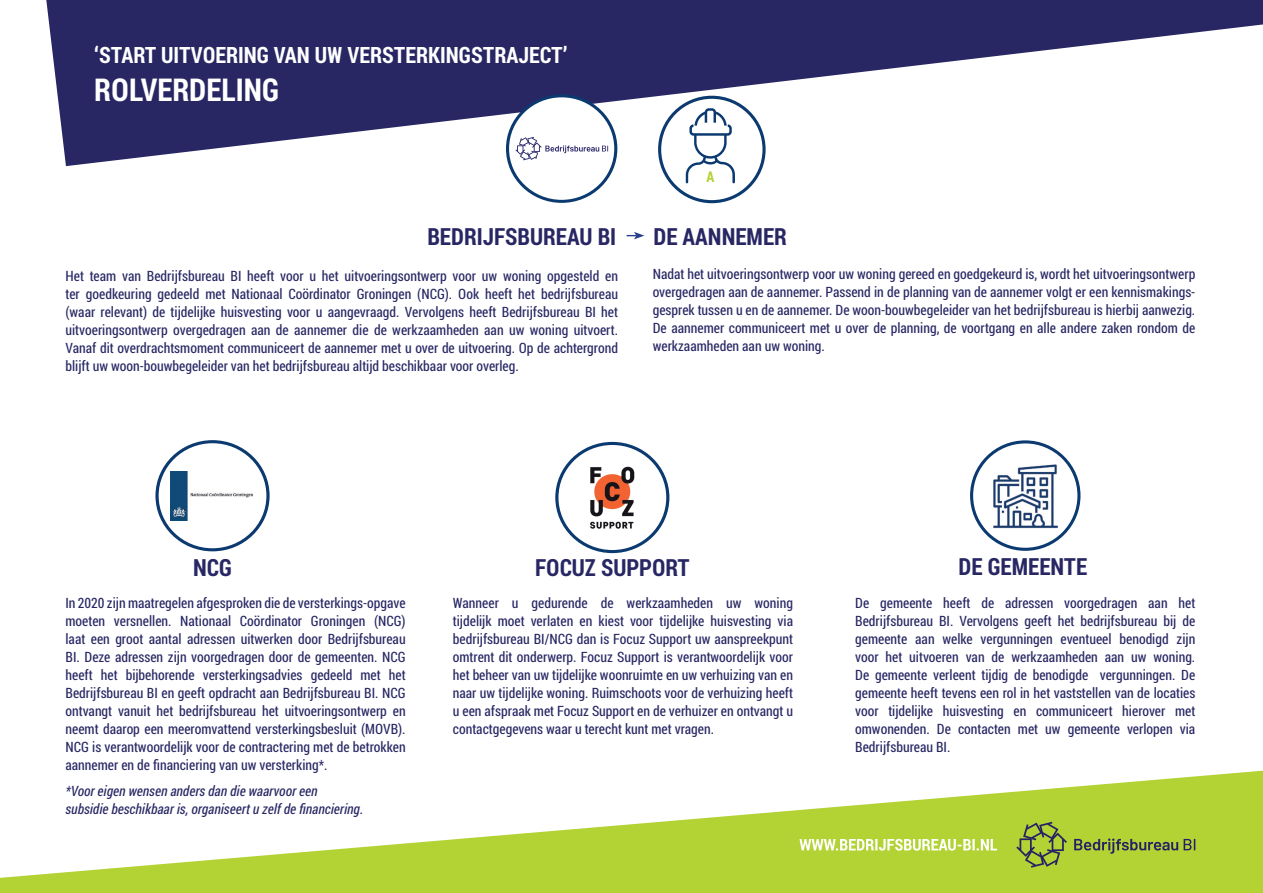
<style>
.page{position:relative;width:1263px;height:893px;background:#fff}
.page>*{position:absolute;margin:0;border:0;box-sizing:border-box;transform-origin:0 0}
.t1{font:700 31.5px "Roboto Condensed";color:#fff}
.t2{font:700 23.7px "Roboto Condensed";color:#282764}
.t3{font:700 22.5px "Roboto Condensed";color:#fff}
.t4{font:700 14.85px "Roboto Condensed";color:#b3d234}
.t5{font:14.25px/18px "Roboto Condensed";color:#282764;text-align:justify}
.t6{font:italic 14.25px/18px "Roboto Condensed";color:#282764}
</style>
<div class="page">
<div style="left:155px;top:440px;width:115px;height:111px;border:3px solid #0b3a70;border-radius:50%"></div>
<img style="left:170px;top:471px;width:83px;height:49px">
<svg style="left:0;top:771px;width:1263px;height:122px;fill:#b3d234"></svg>
<svg style="left:46px;top:0;width:1217px;height:166px;fill:#282764"></svg>
<svg style="left:1016px;top:822px;width:51px;height:46px;background:#91a73f"></svg>
<svg style="left:1074px;top:838px;width:121px;height:16px;background:#899d42"></svg>
<svg style="left:799px;top:839px;width:198px;height:12px"></svg>
<svg style="left:970px;top:440px;width:110px;height:111px"></svg>
<img style="left:992px;top:462px;width:67px;height:67px">
<svg style="left:555px;top:442px;width:114px;height:111px"></svg>
<img style="left:578px;top:464px;width:69px;height:67px">
<div style="left:507px;top:96px;width:109px;height:105px;background:#fff;border-radius:50%"></div>
<div style="left:506px;top:94px;width:111px;height:109px;border:3px solid #0b3a70;border-radius:50%"></div>
<svg style="left:515px;top:137px;width:93px;height:23px"></svg>
<svg style="left:627px;top:232px;width:17px;height:7px"></svg>
<div style="left:660px;top:97px;width:104px;height:105px;background:#fff;border-radius:50%"></div>
<div style="left:658px;top:96px;width:108px;height:107px;border:3px solid #0b3a70;border-radius:50%"></div>
<svg style="left:686px;top:108px;width:49px;height:75px"></svg>
<div style="left:689px;top:124px;width:43px;height:12px;background:#fff;border:2px solid #0b3a70;border-radius:3px"></div>
<h3 class="t3" style="left:94px;top:39px;width:475px">‘START UITVOERING VAN UW VERSTERKINGSTRAJECT’</h3>
<h1 class="t1" style="left:94px;top:68px;width:186px">ROLVERDELING</h1>
<p class="t4" style="left:706px;top:167px;width:9px">A</p>
<h2 class="t2" style="left:427px;top:220px;width:190px">BEDRIJFSBUREAU BI</h2>
<h2 class="t2" style="left:653px;top:220px;width:135px">DE AANNEMER</h2>
<p class="t5" style="left:65px;top:266px;width:554px">Het team van Bedrijfsbureau BI heeft voor u het uitvoeringsontwerp voor uw woning opgesteld en ter goedkeuring gedeeld met Nationaal Coördinator Groningen (NCG). Ook heeft het bedrijfsbureau (waar relevant) de tijdelijke huisvesting voor u aangevraagd. Vervolgens heeft Bedrijfsbureau BI het uitvoeringsontwerp overgedragen aan de aannemer die de werkzaamheden aan uw woning uitvoert.<br>Vanaf dit overdrachtsmoment communiceert de aannemer met u over de uitvoering. Op de achtergrond blijft uw woon-bouwbegeleider van het bedrijfsbureau altijd beschikbaar voor overleg.</p>
<p class="t5" style="left:653px;top:264px;width:544px">Nadat het uitvoeringsontwerp voor uw woning gereed en goedgekeurd is, wordt het uitvoeringsontwerp overgedragen aan de aannemer. Passend in de planning van de aannemer volgt er een kennismakings&shy;gesprek tussen u en de aannemer. De woon-bouwbegeleider van het bedrijfsbureau is hierbij aanwezig.<br>De aannemer communiceert met u over de planning, de voortgang en alle andere zaken rondom de werkzaamheden aan uw woning.</p>
<h2 class="t2" style="left:193px;top:551px;width:40px">NCG</h2>
<h2 class="t2" style="left:535px;top:551px;width:156px">FOCUZ SUPPORT</h2>
<h2 class="t2" style="left:958px;top:550px;width:130px">DE GEMEENTE</h2>
<p class="t5" style="left:65px;top:594px;width:342px">In 2020 zijn maatregelen afgesproken die de versterkings-opgave moeten versnellen. Nationaal Coördinator Groningen (NCG) laat een groot aantal adressen uitwerken door Bedrijfsbureau BI. Deze adressen zijn voorgedragen door de gemeenten. NCG heeft het bijbehorende versterkingsadvies gedeeld met het Bedrijfsbureau BI en geeft opdracht aan Bedrijfsbureau BI. NCG ontvangt vanuit het bedrijfsbureau het uitvoeringsontwerp en neemt daarop een meeromvattend versterkingsbesluit (MOVB).<br>NCG is verantwoordelijk voor de contractering met de betrokken aannemer en de financiering van uw versterking*.</p>
<p class="t6" style="left:65px;top:782px;width:299px">*Voor eigen wensen anders dan die waarvoor een subsidie beschikbaar is, organiseert u zelf de financiering.</p>
<p class="t5" style="left:453px;top:594px;width:342px">Wanneer u gedurende de werkzaamheden uw woning tijdelijk moet verlaten en kiest voor tijdelijke huisvesting via bedrijfsbureau BI/NCG dan is Focuz Support uw aanspreekpunt omtrent dit onderwerp. Focuz Support is verantwoordelijk voor het beheer van uw tijdelijke woonruimte en uw verhuizing van en naar uw tijdelijke woning. Ruimschoots voor de verhuizing heeft u een afspraak met Focuz Support en de verhuizer en ontvangt u contactgegevens waar u terecht kunt met vragen.</p>
<p class="t5" style="left:855px;top:594px;width:342px">De gemeente heeft de adressen voorgedragen aan het Bedrijfsbureau BI. Vervolgens geeft het bedrijfsbureau bij de gemeente aan welke vergunningen eventueel benodigd zijn voor het uitvoeren van de werkzaamheden aan uw woning.<br>De gemeente verleent tijdig de benodigde vergunningen. De gemeente heeft tevens een rol in het vaststellen van de locaties voor tijdelijke huisvesting en communiceert hierover met omwonenden. De contacten met uw gemeente verlopen via Bedrijfsbureau BI.</p>
</div>
